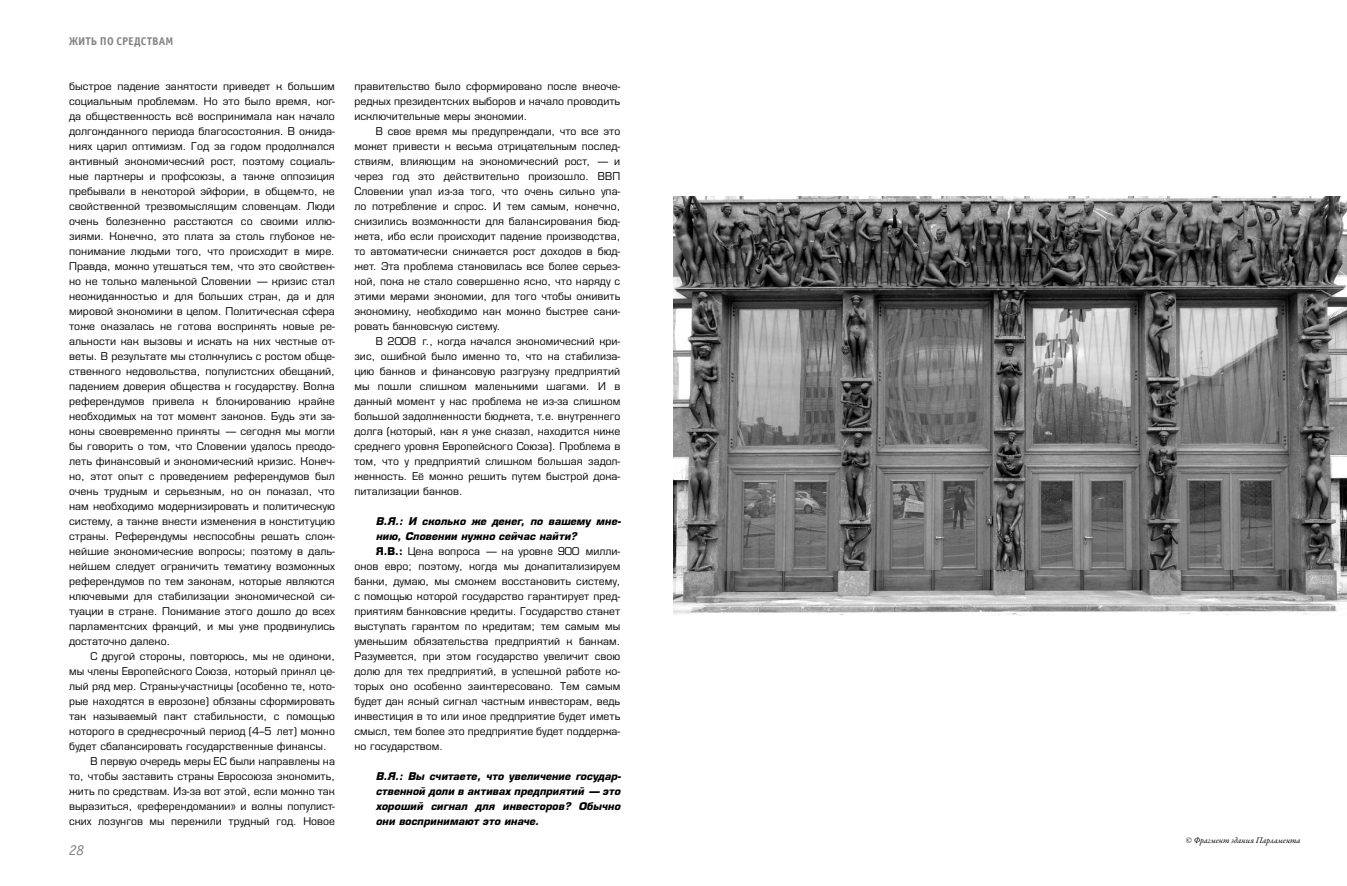
<style>
.page{position:relative;width:1347px;height:886px;background:#fff}
.page>*{position:absolute;margin:0;border:0;box-sizing:border-box;transform-origin:0 0}
.t1{font:italic 15px "Officina Sans Book ITC";color:#838383}
.t2{font:11.25px/15px "Eurofont C";letter-spacing:.005em;color:#000;text-align:justify}
.t3{font:italic 700 11.25px/15px "Eurofont C";letter-spacing:.005em;color:#000;text-align:justify}
.t4{font:11.25px "Officina Sans Bold ITC";letter-spacing:.015em;color:#838383}
.t5{font:italic 8.75px "Garamond Premr Pro";color:#000}
.s1{font-weight:700}
</style>
<div class="page">
<img style="left:673px;top:196px;width:673px;height:419px">
<p class="t4" style="left:69px;top:37px;width:106px">ЖИТЬ ПО СРЕДСТВАМ</p>
<p class="t2" style="left:69px;top:80px;width:267px">быстрое падение занятости приведет к большим социальным проблемам. Но это было время, ког&shy;да общественность всё воспринимала как начало долгожданного периода благосостояния. В ожида&shy;ниях царил оптимизм. Год за годом продолжался активный экономический рост, поэтому социаль&shy;ные партнеры и профсоюзы, а также оппозиция пребывали в некоторой эйфории, в общем-то, не свойственной трезвомыслящим словенцам. Люди очень болезненно расстаются со своими иллю&shy;зиями. Конечно, это плата за столь глубокое не&shy;понимание людьми того, что происходит в мире.<br>Правда, можно утешаться тем, что это свойствен&shy;но не только маленькой Словении — кризис стал неожиданностью и для больших стран, да и для мировой экономики в целом. Политическая сфера тоже оказалась не готова воспринять новые ре&shy;альности как вызовы и искать на них честные от&shy;веты. В результате мы столкнулись с ростом обще&shy;ственного недовольства, популистских обещаний, падением доверия общества к государству. Волна референдумов привела к блокированию крайне необходимых на тот момент законов. Будь эти за&shy;коны своевременно приняты — сегодня мы могли бы говорить о том, что Словении удалось преодо&shy;леть финансовый и экономический кризис. Конеч&shy;но, этот опыт с проведением референдумов был очень трудным и серьезным, но он показал, что нам необходимо модернизировать и политическую систему, а также внести изменения в конституцию страны. Референдумы неспособны решать слож&shy;нейшие экономические вопросы; поэтому в даль&shy;нейшем следует ограничить тематику возможных референдумов по тем законам, которые являются ключевыми для стабилизации экономической си&shy;туации в стране. Понимание этого дошло до всех парламентских фракций, и мы уже продвинулись достаточно далеко.</p>
<p class="t2" style="left:90px;top:650px;width:246px">С другой стороны, повторюсь, мы не одиноки,</p>
<p class="t2" style="left:69px;top:665px;width:267px">мы члены Европейского Союза, который принял це-</p>
<p class="t2" style="left:69px;top:680px;width:267px">лый ряд мер. Страны-участницы (особенно те, кото-</p>
<p class="t2" style="left:69px;top:695px;width:267px">рые находятся в еврозоне) обязаны сформировать</p>
<p class="t2" style="left:69px;top:710px;width:267px">так называемый пакт стабильности, с помощью</p>
<p class="t2" style="left:69px;top:725px;width:267px">которого в среднесрочный период (4–5 лет) можно</p>
<p class="t2" style="left:69px;top:740px;width:259px">будет сбалансировать государственные финансы.</p>
<p class="t2" style="left:90px;top:755px;width:246px">В первую очередь меры ЕС были направлены на</p>
<p class="t2" style="left:69px;top:770px;width:267px">то, чтобы заставить страны Евросоюза экономить,</p>
<p class="t2" style="left:69px;top:785px;width:267px">жить по средствам. Из-за вот этой, если можно так</p>
<p class="t2" style="left:69px;top:800px;width:267px">выразиться, «референдомании» и волны популист-</p>
<p class="t2" style="left:69px;top:815px;width:267px">ских лозунгов мы пережили трудный год. Новое</p>
<h1 class="t1" style="left:69px;top:844px;width:16px">28</h1>
<p class="t2" style="left:354px;top:80px;width:267px">правительство было сформировано после внеоче&shy;редных президентских выборов и начало проводить исключительные меры экономии.</p>
<p class="t2" style="left:354px;top:125px;width:267px;text-indent:21px">В свое время мы предупреждали, что все это может привести к весьма отрицательным послед&shy;ствиям, влияющим на экономический рост, — и через год это действительно произошло. ВВП Словении упал из-за того, что очень сильно упа&shy;ло потребление и спрос. И тем самым, конечно, снизились возможности для балансирования бюд&shy;жета, ибо если происходит падение производства, то автоматически снижается рост доходов в бюд&shy;жет. Эта проблема становилась все более серьез&shy;ной, пока не стало совершенно ясно, что наряду с этими мерами экономии, для того чтобы оживить экономику, необходимо как можно быстрее сани&shy;ровать банковскую систему.</p>
<p class="t2" style="left:354px;top:335px;width:267px;text-indent:21px">В 2008 г., когда начался экономический кри&shy;зис, ошибкой было именно то, что на стабилиза&shy;цию банков и финансовую разгрузку предприятий мы пошли слишком маленькими шагами. И в данный момент у нас проблема не из-за слишком большой задолженности бюджета, т.е. внутреннего долга (который, как я уже сказал, находится ниже среднего уровня Европейского Союза). Проблема в том, что у предприятий слишком большая задол&shy;женность. Её можно решить путем быстрой дока&shy;питализации банков.</p>
<p class="t3" style="left:376px;top:515px;width:247px">В.Я.: И сколько же денег, по вашему мне-</p>
<p class="t3" style="left:376px;top:530px;width:203px">нию, Словении нужно сейчас найти?</p>
<p class="t2" style="left:376px;top:545px;width:246px"><span class="s1">Я.В.:</span> Цена вопроса — на уровне 900 милли-</p>
<p class="t2" style="left:354px;top:560px;width:267px">онов евро; поэтому, когда мы докапитализируем</p>
<p class="t2" style="left:354px;top:575px;width:267px">банки, думаю, мы сможем восстановить систему,</p>
<p class="t2" style="left:354px;top:590px;width:267px">с помощью которой государство гарантирует пред-</p>
<p class="t2" style="left:354px;top:605px;width:267px">приятиям банковские кредиты. Государство станет</p>
<p class="t2" style="left:354px;top:620px;width:267px">выступать гарантом по кредитам; тем самым мы</p>
<p class="t2" style="left:354px;top:635px;width:267px">уменьшим обязательства предприятий к банкам.</p>
<p class="t2" style="left:354px;top:650px;width:267px">Разумеется, при этом государство увеличит свою</p>
<p class="t2" style="left:354px;top:665px;width:267px">долю для тех предприятий, в успешной работе ко-</p>
<p class="t2" style="left:354px;top:680px;width:267px">торых оно особенно заинтересовано. Тем самым</p>
<p class="t2" style="left:354px;top:695px;width:267px">будет дан ясный сигнал частным инвесторам, ведь</p>
<p class="t2" style="left:354px;top:710px;width:267px">инвестиция в то или иное предприятие будет иметь</p>
<p class="t2" style="left:354px;top:725px;width:267px">смысл, тем более это предприятие будет поддержа-</p>
<p class="t2" style="left:354px;top:740px;width:90px">но государством.</p>
<p class="t3" style="left:376px;top:770px;width:247px">В.Я.: Вы считаете, что увеличение государ&shy;ственной доли в активах предприятий — это хороший сигнал для инвесторов? Обычно они воспринимают это иначе.</p>
<p class="t5" style="left:1185px;top:834px;width:116px">© Фрагмент здания Парламента</p>
</div>
